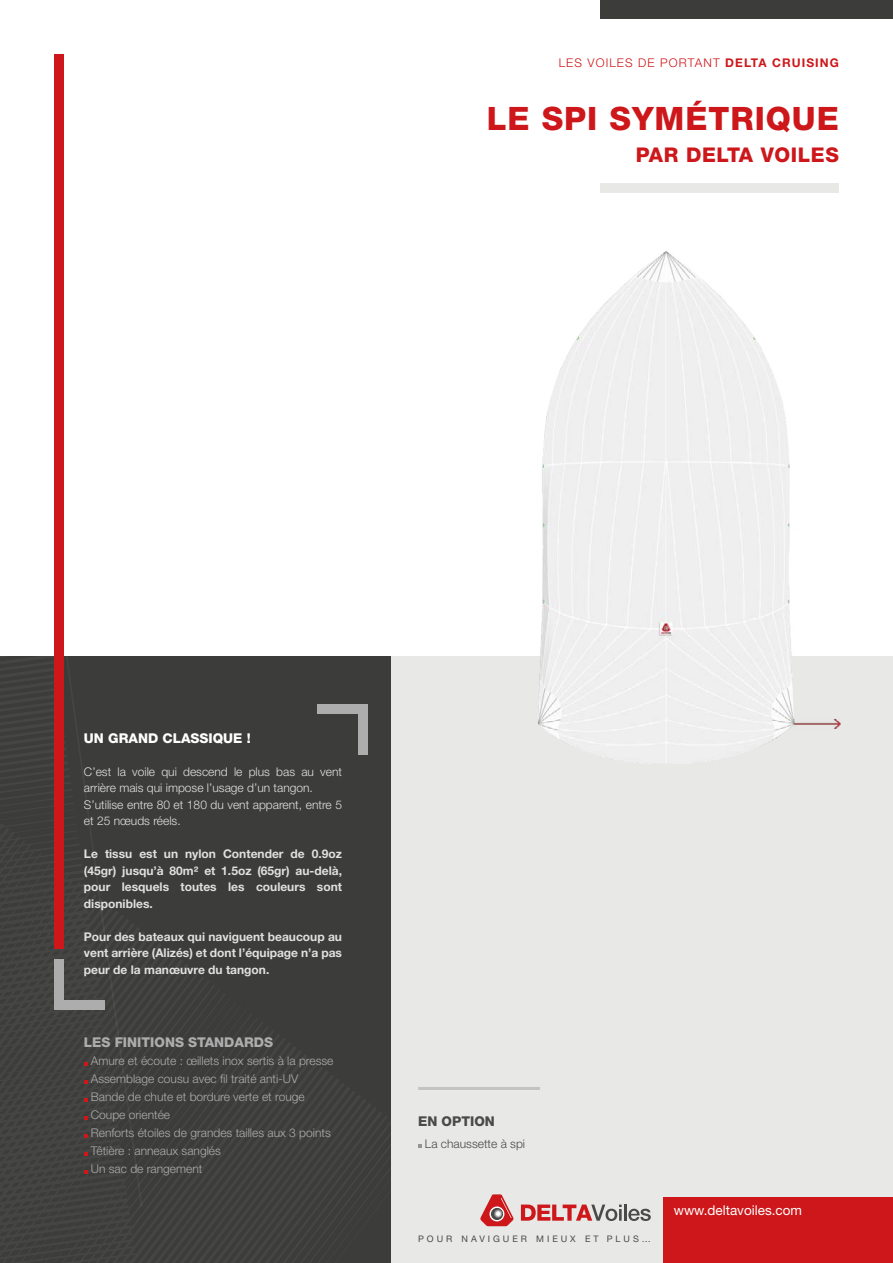
<style>
.page{position:relative;width:893px;height:1263px;background:#fff}
.page>*{position:absolute;margin:0;border:0;box-sizing:border-box;transform-origin:0 0}
.t1{font:800 32.25px "Helvetica Neue LT Std";letter-spacing:.03em;color:#cd171a}
.t2{font:800 20.25px "Helvetica Neue LT Std";letter-spacing:.03em;color:#cd171a}
.t3{font:800 13.5px "Helvetica Neue LT Std";color:#adadad}
.t4{font:13.5px "Helvetica Neue LT Std";color:#fff}
.t5{font:800 13.5px "Helvetica Neue LT Std";color:#fff}
.t6{font:800 13.5px "Helvetica Neue LT Std";color:#4a4a49}
.t7{font:700 12px/16.5px "Helvetica Neue LT Std";color:#e0e0df;text-align:justify}
.t8{font:300 12px/18px "Helvetica Neue LT Std";color:#adadad}
.t9{font:300 12px/16.5px "Helvetica Neue LT Std";color:#e0e0df}
.t10{font:300 12px "Helvetica Neue LT Std";letter-spacing:.09em;color:#cd171a}
.t11{font:300 12px "Helvetica Neue LT Std";color:#4a4a49}
.t12{font:9px "Helvetica Neue LT Std";letter-spacing:.325em;color:#4a4a49}
.s1{font-weight:700}
</style>
<div class="page">
<div style="left:391px;top:657px;width:502px;height:606px;background:#e8e8e7"></div>
<div style="left:600px;top:0;width:293px;height:19px;background:#3c3c3b"></div>
<div style="left:663px;top:1197px;width:230px;height:66px;background:#cd171a"></div>
<svg style="left:480px;top:1194px;width:34px;height:32px"></svg>
<svg style="left:521px;top:1204px;width:101px;height:17px"></svg>
<hr style="left:624px;top:1204px;width:3px;height:17px;background:#4a4a49">
<svg style="left:628px;top:1209px;width:23px;height:12px"></svg>
<div style="left:600px;top:184px;width:239px;height:9px;background:#e8e8e7"></div>
<div style="left:54px;top:54px;width:10px;height:895px;background:#cd171a"></div>
<svg style="left:0;top:656px;width:425px;height:607px;background:#4e4b4a"></svg>
<hr style="left:418px;top:1087px;width:122px;height:3px;background:#c3c3c3">
<img style="left:531px;top:251px;width:315px;height:512px">
<p class="t10" style="left:559px;top:56px;width:282px">Les voiles de portant <span class="s1">DELTA CRUISING</span></p>
<h1 class="t1" style="left:487px;top:99px;width:354px">LE SPI SYMÉTRIQUE</h1>
<h2 class="t2" style="left:636px;top:142px;width:205px">PAR DELTA VOILES</h2>
<p class="t5" style="left:84px;top:730px;width:168px">UN GRAND CLASSIQUE !</p>
<p class="t9" style="left:84px;top:763px;width:260px">C’est la voile qui descend le plus bas au vent arrière mais qui impose l’usage d’un tangon.<br>S’utilise entre 80 et 180 du vent apparent, entre 5 et 25 nœuds réels.</p>
<p class="t7" style="left:84px;top:845px;width:260px">Le tissu est un nylon Contender de 0.9oz (45gr) jusqu’à 80m² et 1.5oz (65gr) au-delà, pour lesquels toutes les couleurs sont disponibles.</p>
<p class="t7" style="left:84px;top:928px;width:260px">Pour des bateaux qui naviguent beaucoup au vent arrière (Alizés) et dont l’équipage n’a pas peur de la manœuvre du tangon.</p>
<p class="t3" style="left:84px;top:1034px;width:191px">LES FINITIONS STANDARDS</p>
<p class="t8" style="left:91px;top:1052px;width:244px">Amure et écoute : œillets inox sertis à la presse Assemblage cousu avec fil traité anti-UV Bande de chute et bordure verte et rouge Coupe orientée<br>Renforts étoiles de grandes tailles aux 3 points Têtière : anneaux sanglés<br>Un sac de rangement</p>
<p class="t6" style="left:418px;top:1113px;width:78px">EN OPTION</p>
<p class="t11" style="left:425px;top:1136px;width:102px">La chaussette à spi</p>
<p class="t12" style="left:418px;top:1233px;width:234px">POUR NAVIGUER MIEUX ET PLUS…</p>
<p class="t4" style="left:674px;top:1202px;width:130px">WWW.DELTAVOILES.COM</p>
</div>
